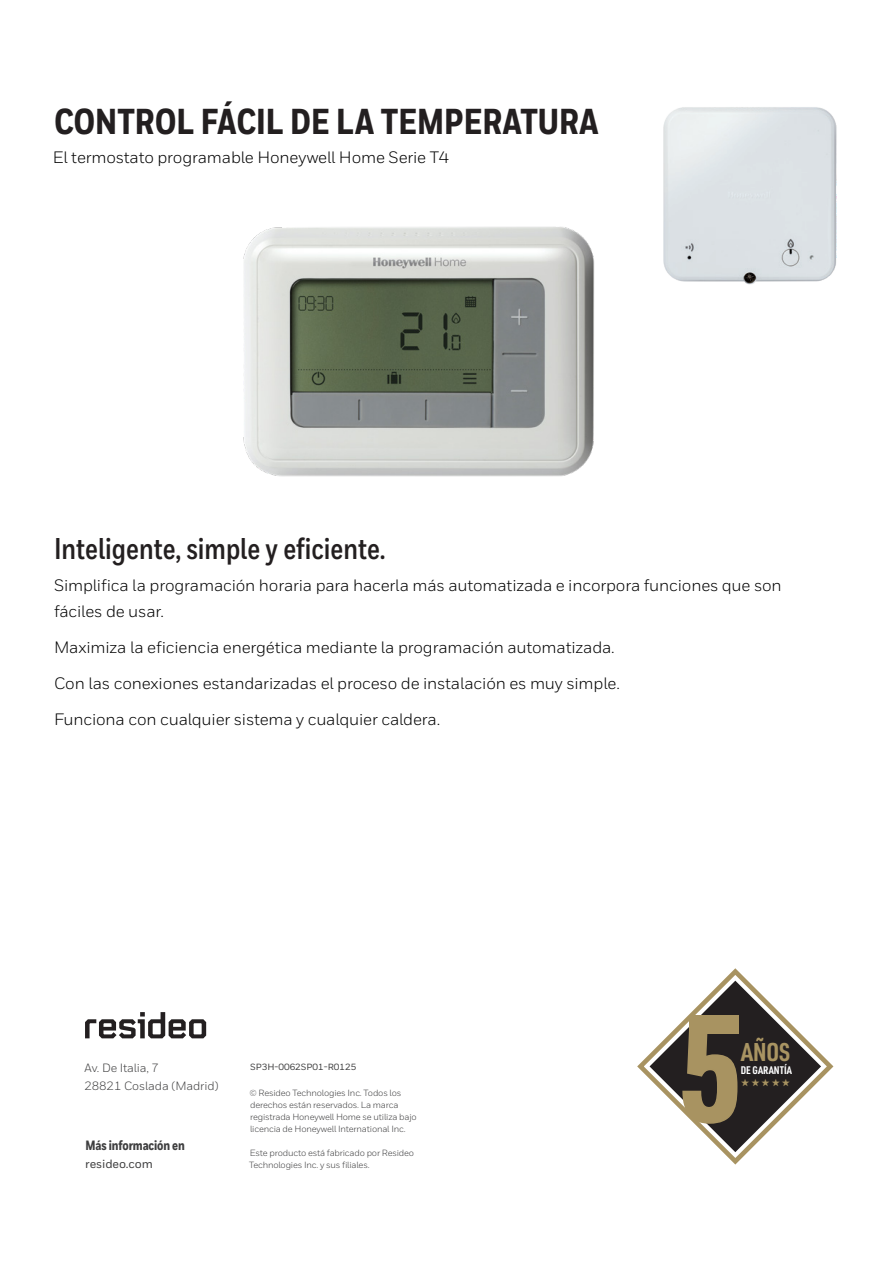
<style>
.page{position:relative;width:893px;height:1263px;background:#fff}
.page>*{position:absolute;margin:0;border:0;box-sizing:border-box;transform-origin:0 0}
.t1{font:700 146.1px "URWDIN Cond";color:#a89361}
.t2{font:800 36px "Honeywell Cond";color:#231f20}
.t3{font:700 30px "Honeywell Cond";color:#231f20}
.t4{font:700 25.2px "URWDIN Cond";color:#a99462}
.t5{font:16.5px "Honeywell Sans";letter-spacing:-.01em;color:#000001}
.Cover__Address_Block{font:800 13.5px "Honeywell Cond";letter-spacing:-.01em;color:#3e3e3f}
.Cover__Address_Block-2{font:12px "Honeywell Sans";letter-spacing:-.01em;color:#3e3e3f}
.Cover__Address_Block-3{font:500 12px "Honeywell Sans";letter-spacing:-.01em;color:#3e3e3f}
.t6{font:700 10.8px "URWDIN Cond";color:#fff}
.Cover__Copyright{font:9px/12px "Honeywell Sans";letter-spacing:-.02em;color:#3e3e3f}
.Cover__Copyright-2{font:500 9px "Honeywell Sans";color:#3e3e3f}
</style>
<div class="page">
<img style="left:663px;top:107px;width:174px;height:178px">
<img style="left:243px;top:226px;width:352px;height:251px">
<svg style="left:85px;top:1012px;width:121px;height:26px"></svg>
<svg style="left:637px;top:968px;width:197px;height:197px"></svg>
<p class="t2" style="left:54px;top:100px;width:546px">CONTROL FÁCIL DE LA TEMPERATURA</p>
<p class="t5" style="left:53px;top:147px;width:398px">El termostato programable Honeywell Home Serie T4</p>
<p class="t3" style="left:54px;top:530px;width:333px">Inteligente, simple y eficiente.</p>
<p class="t5" style="left:54px;top:575px;width:729px">Simplifica la programación horaria para hacerla más automatizada e incorpora funciones que son</p>
<p class="t5" style="left:54px;top:601px;width:111px">fáciles de usar.</p>
<p class="t5" style="left:54px;top:637px;width:562px">Maximiza la eficiencia energética mediante la programación automatizada.</p>
<p class="t5" style="left:54px;top:673px;width:567px">Con las conexiones estandarizadas el proceso de instalación es muy simple.</p>
<p class="t5" style="left:54px;top:709px;width:388px">Funciona con cualquier sistema y cualquier caldera.</p>
<p class="Cover__Address_Block-2" style="left:85px;top:1061px;width:76px">Av. De Italia, 7</p>
<p class="Cover__Address_Block-2" style="left:85px;top:1079px;width:136px">28821 Coslada (Madrid)</p>
<p class="Cover__Address_Block" style="left:86px;top:1137px;width:101px">Más información en</p>
<p class="Cover__Address_Block-3" style="left:85px;top:1156px;width:69px">resideo.com</p>
<p class="Cover__Copyright-2" style="left:250px;top:1061px;width:108px">SP3H-0062SP01-R0125</p>
<p class="Cover__Copyright" style="left:249px;top:1086px;width:169px">© Resideo Technologies Inc. Todos los derechos están reservados. La marca registrada Honeywell Home se utiliza bajo licencia de Honeywell International Inc.</p>
<p class="Cover__Copyright" style="left:249px;top:1146px;width:167px">Este producto está fabricado por Resideo<br>Technologies Inc. y sus filiales.</p>
<h1 class="t1" style="left:681px;top:970px;width:63px">5</h1>
<h3 class="t4" style="left:741px;top:1035px;width:51px">AÑOS</h3>
<p class="t6" style="left:741px;top:1063px;width:53px">DE GARANTÍA</p>
</div>
